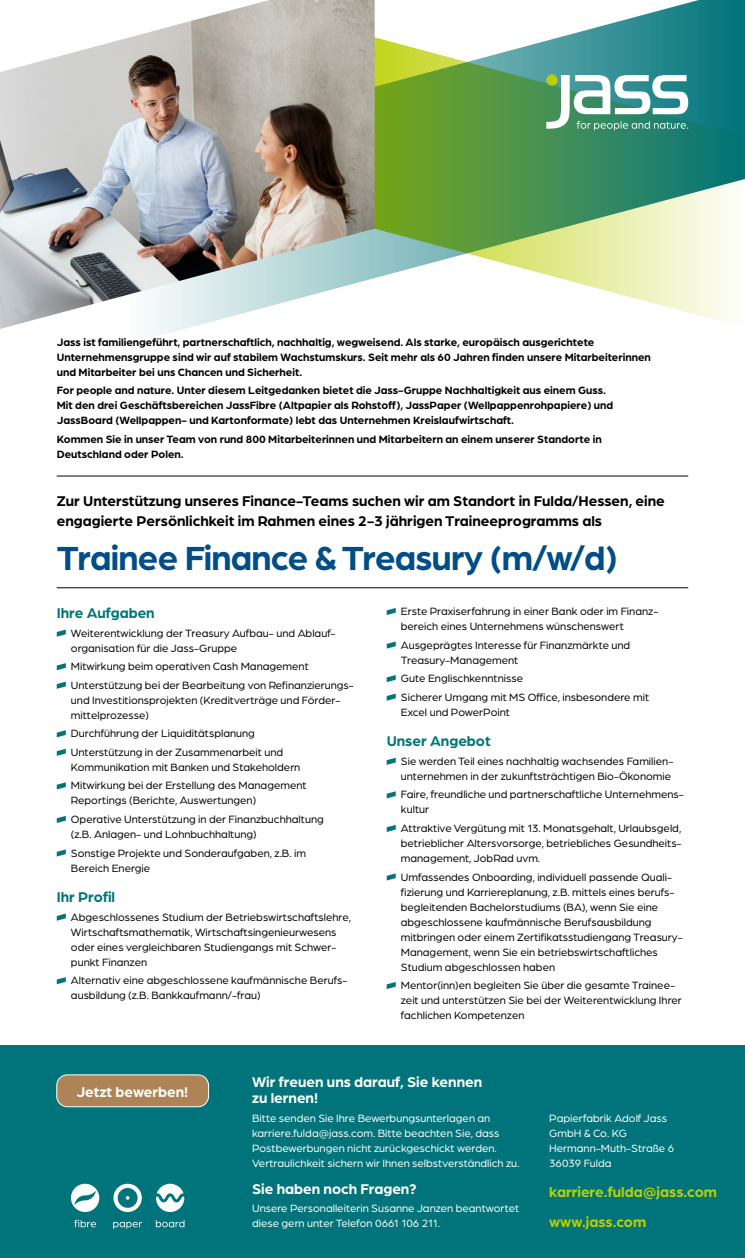
<style>
.page{position:relative;width:745px;height:1258px;background:#fff}
.page>*{position:absolute;margin:0;border:0;box-sizing:border-box;transform-origin:0 0}
.t1{font:700 35.62px "Arboria";letter-spacing:-.02em;color:#004d88}
.t2{font:700 15px/20px "Arboria";color:#000}
.t3{font:700 15px/16.2px "Arboria";color:#fff}
.t4{font:700 15px/29.6px "Arboria";color:#bccf00}
.t5{font:700 15px "Arboria";color:#00747a}
.t6{font:11.25px/15px "Arboria";color:#000}
.t7{font:700 11.25px/15px "Arboria";color:#000}
.t8{font:11.25px/15px "Arboria";color:#fff}
</style>
<div class="page">
<svg style="left:152px;top:0;width:592px;height:337px"></svg>
<svg style="left:546px;top:75px;width:141px;height:55px"></svg>
<svg style="left:57px;top:630px;width:9px;height:7px"></svg>
<svg style="left:57px;top:663px;width:9px;height:7px"></svg>
<svg style="left:57px;top:682px;width:9px;height:7px"></svg>
<svg style="left:57px;top:730px;width:9px;height:7px"></svg>
<svg style="left:57px;top:749px;width:9px;height:7px"></svg>
<svg style="left:57px;top:782px;width:9px;height:7px"></svg>
<svg style="left:57px;top:816px;width:9px;height:7px"></svg>
<svg style="left:57px;top:849px;width:9px;height:7px"></svg>
<svg style="left:57px;top:914px;width:9px;height:7px"></svg>
<svg style="left:57px;top:977px;width:9px;height:7px"></svg>
<svg style="left:386px;top:608px;width:9px;height:7px"></svg>
<svg style="left:386px;top:641px;width:9px;height:8px"></svg>
<svg style="left:386px;top:675px;width:9px;height:7px"></svg>
<svg style="left:386px;top:694px;width:9px;height:7px"></svg>
<svg style="left:386px;top:758px;width:9px;height:7px"></svg>
<svg style="left:386px;top:791px;width:9px;height:7px"></svg>
<svg style="left:386px;top:825px;width:9px;height:7px"></svg>
<svg style="left:386px;top:873px;width:9px;height:7px"></svg>
<svg style="left:386px;top:982px;width:9px;height:7px"></svg>
<hr style="left:57px;top:476px;width:630px;height:1px;background:#000">
<hr style="left:57px;top:587px;width:630px;height:1px;background:#000">
<img style="left:0;top:0;width:374px;height:329px">
<div style="left:0;top:1045px;width:744px;height:213px;background:#00747a"></div>
<div style="left:57px;top:1075px;width:151px;height:32px;background:#ad8456;border-radius:11px"></div>
<div style="left:56px;top:1074px;width:153px;height:33px;border:1px solid #fff;border-radius:11px"></div>
<svg style="left:156px;top:1184px;width:28px;height:28px"></svg>
<svg style="left:71px;top:1184px;width:28px;height:28px"></svg>
<svg style="left:113px;top:1222px;width:29px;height:7px"></svg>
<svg style="left:74px;top:1220px;width:22px;height:7px"></svg>
<svg style="left:156px;top:1220px;width:28px;height:7px"></svg>
<svg style="left:113px;top:1184px;width:29px;height:28px"></svg>
<p class="t7" style="left:57px;top:334px;width:595px">Jass ist familiengeführt, partnerschaftlich, nachhaltig, wegweisend. Als starke, europäisch ausgerichtete<br>Unternehmensgruppe sind wir auf stabilem Wachstumskurs. Seit mehr als 60 Jahren finden unsere Mitarbeiterinnen und Mitarbeiter bei uns Chancen und Sicherheit.</p>
<p class="t7" style="left:57px;top:382px;width:557px">For people and nature. Unter diesem Leitgedanken bietet die Jass-Gruppe Nachhaltigkeit aus einem Guss.<br>Mit den drei Geschäftsbereichen JassFibre (Altpapier als Rohstoff), JassPaper (Wellpappenrohpapiere) und<br>JassBoard (Wellpappen- und Kartonformate) lebt das Unternehmen Kreislaufwirtschaft.</p>
<p class="t7" style="left:57px;top:431px;width:546px">Kommen Sie in unser Team von rund 800 Mitarbeiterinnen und Mitarbeitern an einem unserer Standorte in<br>Deutschland oder Polen.</p>
<h2 class="t2" style="left:57px;top:490px;width:609px">Zur Unterstützung unseres Finance-Teams suchen wir am Standort in Fulda/Hessen, eine engagierte Persönlichkeit im Rahmen eines 2-3 jährigen Traineeprogramms als</h2>
<h1 class="t1" style="left:57px;top:533px;width:562px">Trainee Finance &amp; Treasury (m/w/d)</h1>
<h2 class="t5" style="left:57px;top:603px;width:99px">Ihre Aufgaben</h2>
<p class="t6" style="left:71px;top:625px;width:266px">Weiterentwicklung der Treasury Aufbau- und Ablauf&shy;organisation für die Jass-Gruppe</p>
<p class="t6" style="left:71px;top:657px;width:284px;line-height:18.5px">Mitwirkung beim operativen Cash Management<br>Unterstützung bei der Bearbeitung von Refinanzierungs-</p>
<p class="t6" style="left:71px;top:692px;width:271px">und Investitionsprojekten (Kreditverträge und Förder&shy;mittelprozesse)</p>
<p class="t6" style="left:71px;top:724px;width:214px;line-height:18.5px">Durchführung der Liquiditätsplanung<br>Unterstützung in der Zusammenarbeit und</p>
<p class="t6" style="left:71px;top:757px;width:237px;line-height:18.5px">Kommunikation mit Banken und Stakeholdern<br>Mitwirkung bei der Erstellung des Management</p>
<p class="t6" style="left:71px;top:791px;width:254px;line-height:18.5px">Reportings (Berichte, Auswertungen)<br>Operative Unterstützung in der Finanzbuchhaltung</p>
<p class="t6" style="left:71px;top:824px;width:236px;line-height:18.5px">(z.B. Anlagen- und Lohnbuchhaltung)<br>Sonstige Projekte und Sonderaufgaben, z.B. im</p>
<p class="t6" style="left:71px;top:860px;width:81px">Bereich Energie</p>
<h2 class="t5" style="left:57px;top:887px;width:60px">Ihr Profil</h2>
<p class="t6" style="left:71px;top:909px;width:281px">Abgeschlossenes Studium der Betriebswirtschaftslehre, Wirtschaftsmathematik, Wirtschaftsingenieurwesens oder eines vergleichbaren Studiengangs mit Schwer&shy;punkt Finanzen</p>
<p class="t6" style="left:71px;top:972px;width:278px">Alternativ eine abgeschlossene kaufmännische Berufs&shy;ausbildung (z.B. Bankkaufmann/-frau)</p>
<p class="t6" style="left:400px;top:603px;width:259px">Erste Praxiserfahrung in einer Bank oder im Finanz&shy;bereich eines Unternehmens wünschenswert</p>
<p class="t6" style="left:400px;top:637px;width:231px">Ausgeprägtes Interesse für Finanzmärkte und<br>Treasury-Management</p>
<p class="t6" style="left:400px;top:669px;width:250px;line-height:18.5px">Gute Englischkenntnisse<br>Sicherer Umgang mit MS Office, insbesondere mit</p>
<p class="t6" style="left:400px;top:704px;width:110px">Excel und PowerPoint</p>
<h2 class="t5" style="left:386px;top:731px;width:106px">Unser Angebot</h2>
<p class="t6" style="left:400px;top:753px;width:274px">Sie werden Teil eines nachhaltig wachsendes Familien&shy;unternehmen in der zukunftsträchtigen Bio-Ökonomie</p>
<p class="t6" style="left:400px;top:787px;width:284px">Faire, freundliche und partnerschaftliche Unternehmens&shy;kultur</p>
<p class="t6" style="left:400px;top:820px;width:282px;text-align:justify">Attraktive Vergütung mit 13. Monatsgehalt, Urlaubsgeld, betrieblicher Altersvorsorge, betriebliches Gesundheits&shy;management, JobRad uvm.</p>
<p class="t6" style="left:400px;top:869px;width:283px">Umfassendes Onboarding, individuell passende Quali&shy;fizierung und Karriereplanung, z.B. mittels eines berufs&shy;begleitenden Bachelorstudiums (BA), wenn Sie eine abgeschlossene kaufmännische Berufsausbildung mitbringen oder einem Zertifikatsstudiengang Treasury-Management, wenn Sie ein betriebswirtschaftliches Studium abgeschlossen haben</p>
<p class="t6" style="left:400px;top:977px;width:282px">Mentor(inn)en begleiten Sie über die gesamte Trainee&shy;zeit und unterstützen Sie bei der Weiterentwicklung Ihrer fachlichen Kompetenzen</p>
<h2 class="t3" style="left:76px;top:1083px;width:113px">Jetzt bewerben!</h2>
<h2 class="t3" style="left:252px;top:1073px;width:231px">Wir freuen uns darauf, Sie kennen zu lernen!</h2>
<p class="t8" style="left:252px;top:1110px;width:269px">Bitte senden Sie Ihre Bewerbungsunterlagen an karriere.fulda@jass.com. Bitte beachten Sie, dass Postbewerbungen nicht zurückgeschickt werden.<br>Vertraulichkeit sichern wir Ihnen selbstverständlich zu.</p>
<h2 class="t3" style="left:252px;top:1179px;width:166px">Sie haben noch Fragen?</h2>
<p class="t8" style="left:252px;top:1200px;width:268px">Unsere Personalleiterin Susanne Janzen beantwortet diese gern unter Telefon 0661 106 211.</p>
<p class="t8" style="left:549px;top:1110px;width:126px">Papierfabrik Adolf Jass<br>GmbH &amp; Co. KG<br>Hermann-Muth-Straße 6<br>36039 Fulda</p>
<h2 class="t4" style="left:549px;top:1177px;width:169px">karriere.fulda@jass.com www.jass.com</h2>
</div>
